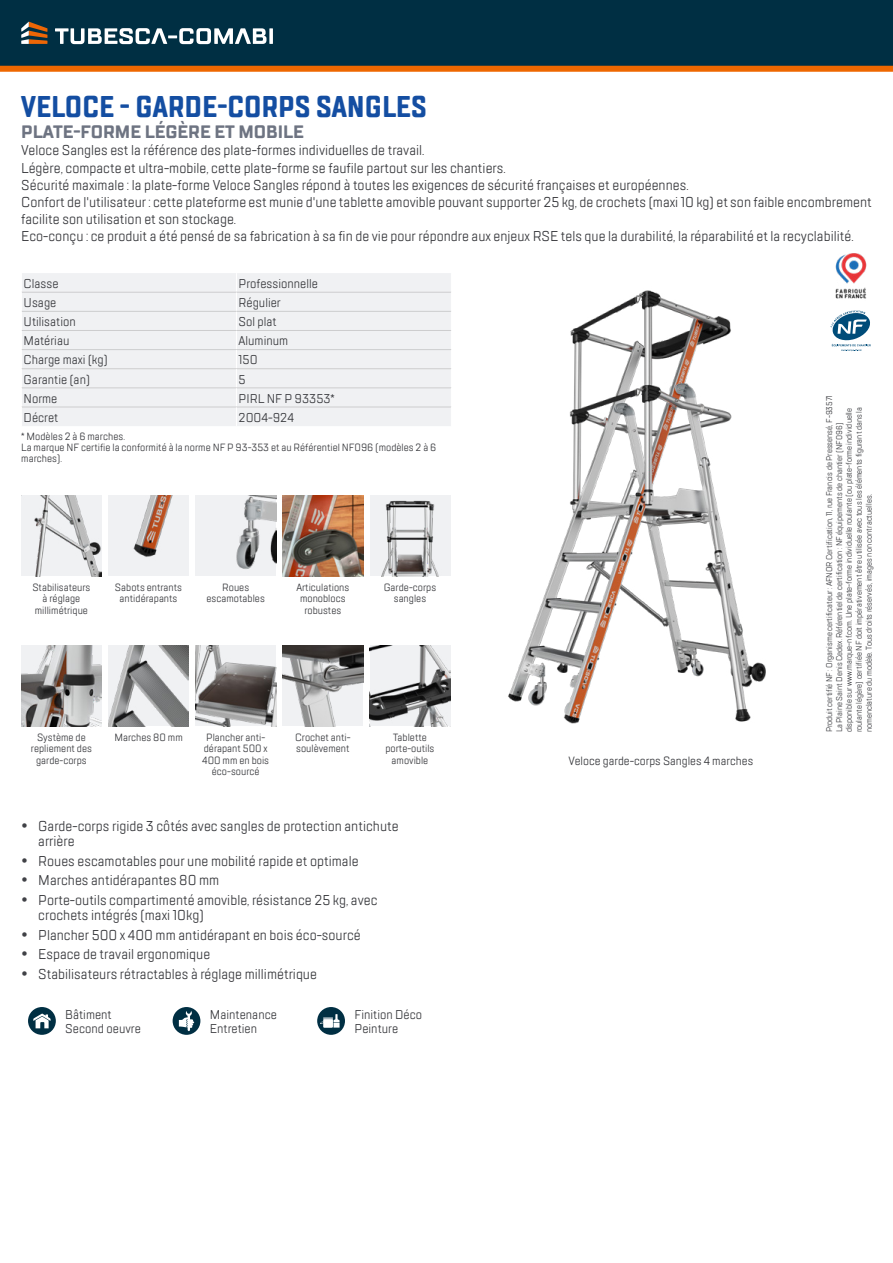
<style>
.page{position:relative;width:893px;height:1263px;background:#fff}
.page>*{position:absolute;margin:0;border:0;box-sizing:border-box;transform-origin:0 0}
.t1{font:700 30px "TT Lakes Compressed";color:#144ea2}
.t2{font:700 18px "TT Lakes Condensed";color:#6e7482}
.t3{font:14.25px/17.1px "TT Lakes Condensed";color:#36373b}
.t4{font:12.75px/14.2px "TT Lakes Condensed";color:#36373b}
.t5{font:12px "TT Lakes Condensed";color:#36373b}
.t6{font:10.5px/11.2px "TT Lakes Condensed";color:#36373b;text-align:center}
.t7{font:8.25px/9.9px "TT Lakes Condensed";color:#36373b}
</style>
<div class="page">
<div style="left:0;top:0;width:893px;height:69px;background:#002f43"></div>
<svg style="left:21px;top:22px;width:26px;height:22px"></svg>
<svg style="left:55px;top:28px;width:211px;height:16px"></svg>
<svg style="left:269px;top:28px;width:4px;height:16px"></svg>
<div style="left:0;top:66px;width:893px;height:6px;background:#ee6700"></div>
<img style="left:835px;top:253px;width:32px;height:46px">
<svg style="left:831px;top:310px;width:40px;height:41px"></svg>
<div style="left:22px;top:273px;width:429px;height:153px;background:#f0f1f3"></div>
<hr style="left:22px;top:292px;width:214px;height:1px;background:#cdcdce">
<hr style="left:236px;top:292px;width:215px;height:1px;background:#cdcdce">
<hr style="left:22px;top:311px;width:214px;height:1px;background:#cdcdce">
<hr style="left:236px;top:311px;width:215px;height:1px;background:#cdcdce">
<hr style="left:22px;top:330px;width:214px;height:1px;background:#cdcdce">
<hr style="left:236px;top:330px;width:215px;height:1px;background:#cdcdce">
<hr style="left:22px;top:349px;width:214px;height:1px;background:#cdcdce">
<hr style="left:236px;top:349px;width:215px;height:1px;background:#cdcdce">
<hr style="left:22px;top:368px;width:214px;height:1px;background:#cdcdce">
<hr style="left:236px;top:368px;width:215px;height:1px;background:#cdcdce">
<hr style="left:22px;top:387px;width:214px;height:1px;background:#cdcdce">
<hr style="left:236px;top:387px;width:215px;height:1px;background:#cdcdce">
<hr style="left:22px;top:407px;width:214px;height:1px;background:#cdcdce">
<hr style="left:236px;top:407px;width:215px;height:1px;background:#cdcdce">
<svg style="left:236px;top:273px;width:1px;height:153px"></svg>
<img style="left:508px;top:290px;width:258px;height:434px">
<img style="left:21px;top:495px;width:81px;height:81px">
<img style="left:108px;top:495px;width:81px;height:81px">
<img style="left:195px;top:495px;width:81px;height:81px">
<img style="left:282px;top:495px;width:81px;height:81px">
<img style="left:370px;top:495px;width:80px;height:81px">
<img style="left:21px;top:645px;width:81px;height:81px">
<img style="left:108px;top:645px;width:81px;height:81px">
<img style="left:195px;top:645px;width:81px;height:81px">
<img style="left:282px;top:645px;width:81px;height:81px">
<img style="left:370px;top:645px;width:80px;height:81px">
<div style="left:28px;top:1007px;width:28px;height:28px;background:#002f43;border-radius:50%"></div>
<svg style="left:33px;top:1013px;width:18px;height:15px"></svg>
<div style="left:173px;top:1007px;width:27px;height:28px;background:#002f43;border-radius:50%"></div>
<svg style="left:179px;top:1011px;width:15px;height:20px"></svg>
<div style="left:317px;top:1007px;width:28px;height:28px;background:#002f43;border-radius:50%"></div>
<svg style="left:320px;top:1014px;width:20px;height:14px"></svg>
<h1 class="t1" style="left:21px;top:87px;width:407px">VELOCE - GARDE-CORPS SANGLES</h1>
<p class="t2" style="left:21px;top:121px;width:284px">PLATE-FORME LÉGÈRE ET MOBILE</p>
<p class="t3" style="left:21px;top:142px;width:852px">Veloce Sangles est la référence des plate-formes individuelles de travail.<br>Légère, compacte et ultra-mobile, cette plate-forme se faufile partout sur les chantiers.<br>Sécurité maximale : la plate-forme Veloce Sangles répond à toutes les exigences de sécurité françaises et européennes.<br>Confort de l'utilisateur : cette plateforme est munie d'une tablette amovible pouvant supporter 25 kg, de crochets (maxi 10 kg) et son faible encombrement facilite son utilisation et son stockage.<br>Eco-conçu : ce produit a été pensé de sa fabrication à sa fin de vie pour répondre aux enjeux RSE tels que la durabilité, la réparabilité et la recyclabilité.</p>
<p class="t4" style="left:24px;top:276px;width:36px">Classe</p>
<p class="t4" style="left:239px;top:276px;width:81px">Professionnelle</p>
<p class="t4" style="left:24px;top:295px;width:34px">Usage</p>
<p class="t4" style="left:239px;top:295px;width:44px">Régulier</p>
<p class="t4" style="left:24px;top:315px;width:54px">Utilisation</p>
<p class="t4" style="left:239px;top:315px;width:39px">Sol plat</p>
<p class="t4" style="left:24px;top:334px;width:47px">Matériau</p>
<p class="t4" style="left:239px;top:334px;width:51px">Aluminum</p>
<p class="t4" style="left:24px;top:353px;width:86px">Charge maxi (kg)</p>
<p class="t4" style="left:239px;top:353px;width:21px">150</p>
<p class="t4" style="left:24px;top:372px;width:68px">Garantie (an)</p>
<p class="t4" style="left:239px;top:372px;width:9px">5</p>
<p class="t4" style="left:24px;top:391px;width:35px">Norme</p>
<p class="t4" style="left:239px;top:391px;width:98px">PIRL NF P 93353*</p>
<p class="t4" style="left:24px;top:410px;width:36px">Décret</p>
<p class="t4" style="left:239px;top:410px;width:57px">2004-924</p>
<p class="t6" style="left:21px;top:430px;width:417px;text-align:left">* Modèles 2 à 6 marches.<br>La marque NF certifie la conformité à la norme NF P 93-353 et au Référentiel NF096 (modèles 2 à 6 marches).</p>
<p class="t6" style="left:32px;top:582px;width:60px">Stabilisateurs à réglage millimétrique</p>
<p class="t6" style="left:115px;top:582px;width:69px">Sabots entrants antidérapants</p>
<p class="t6" style="left:207px;top:582px;width:60px">Roues escamotables</p>
<p class="t6" style="left:296px;top:582px;width:55px">Articulations monoblocs robustes</p>
<p class="t6" style="left:384px;top:582px;width:54px">Garde-corps sangles</p>
<p class="t6" style="left:31px;top:732px;width:63px">Système de repliement des garde-corps</p>
<p class="t6" style="left:114px;top:732px;width:70px">Marches 80 mm</p>
<p class="t6" style="left:202px;top:732px;width:68px">Plancher anti&shy;dérapant 500 x<br>400 mm en bois éco-sourcé</p>
<p class="t6" style="left:295px;top:732px;width:57px;text-align:left">Crochet anti&shy;soulèvement</p>
<p class="t6" style="left:385px;top:732px;width:51px">Tablette porte-outils amovible</p>
<p class="t3" style="left:38px;top:818px;width:362px;line-height:15.3px">Garde-corps rigide 3 côtés avec sangles de protection antichute arrière</p>
<p class="t3" style="left:38px;top:851px;width:341px;line-height:19.5px">Roues escamotables pour une mobilité rapide et optimale<br>Marches antidérapantes 80 mm<br>Porte-outils compartimenté amovible, résistance 25 kg, avec</p>
<p class="t3" style="left:38px;top:905px;width:324px;line-height:19.5px">crochets intégrés (maxi 10kg)<br>Plancher 500 x 400 mm antidérapant en bois éco-sourcé Espace de travail ergonomique<br>Stabilisateurs rétractables à réglage millimétrique</p>
<p class="t4" style="left:65px;top:1007px;width:77px">Bâtiment<br>Second oeuvre</p>
<p class="t4" style="left:210px;top:1007px;width:69px">Maintenance<br>Entretien</p>
<p class="t4" style="left:354px;top:1007px;width:69px">Finition Déco<br>Peinture</p>
<p class="t5" style="left:569px;top:753px;width:186px">Veloce garde-corps Sangles 4 marches</p>
<p class="t7" style="left:824px;top:732px;width:339px;rotate:-90deg">Produit certifié NF : Organisme certificateur : AFNOR Certification, 11, rue Francis de Pressensé, F-93571<br>La Plaine Saint Denis Cedex. Référentiel de certification : NF équipements de chantier (NF096) disponible sur www.marque-nf.com. Une plate-forme individuelle roulante (ou plate-forme individuelle roulante légère) certifiée NF doit impérativement être utilisée avec tous les éléments figurant dans la nomenclature du modèle. Tous droits réservés, images non contractuelles.</p>
</div>
